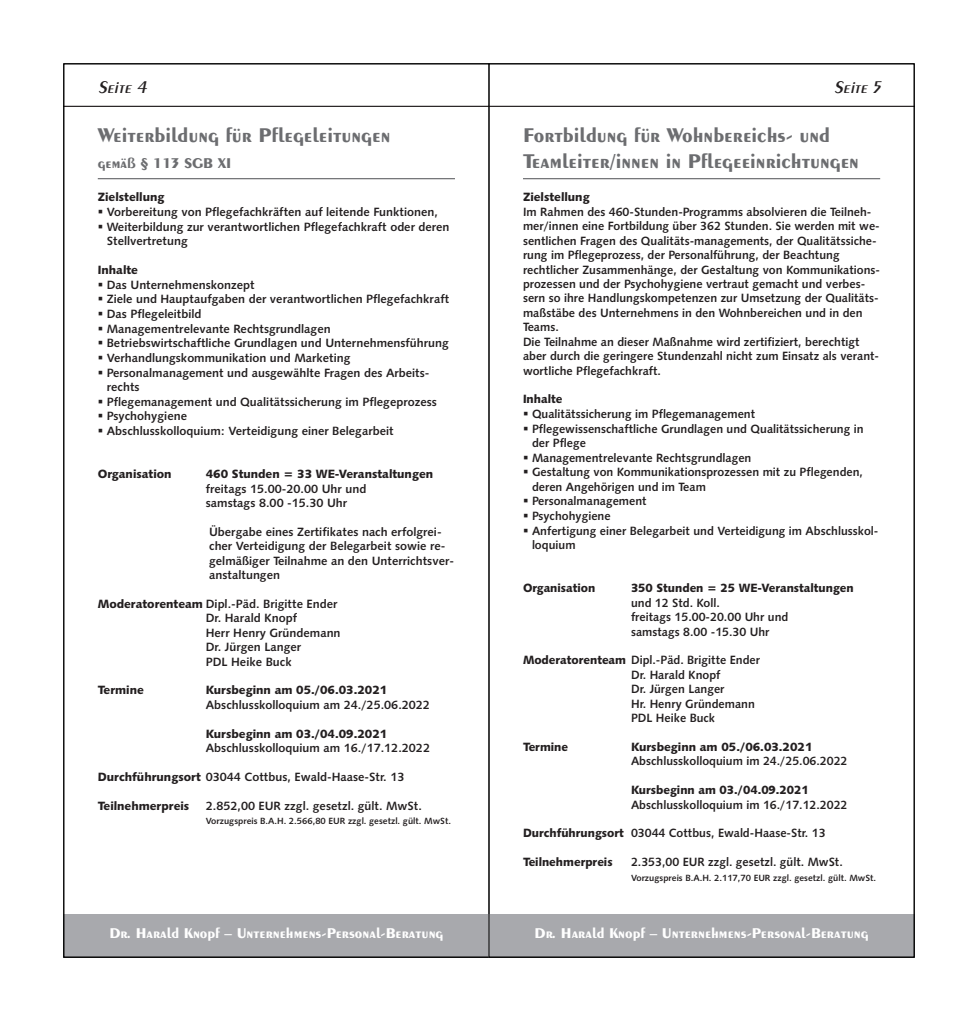
<style>
.page{position:relative;width:978px;height:1021px;background:#fff}
.page>*{position:absolute;margin:0;border:0;box-sizing:border-box;transform-origin:0 0}
.t1{font:700 21px/25.2px "Exotic 350 BT";color:#6c6d70}
.t2{font:italic 600 18px "Exotic 350 BT";color:#231f20}
.t3{font:700 15px "Exotic 350 BT";color:#fff}
.t4{font:700 15px "Exotic 350 BT";color:#6c6d70}
.t5{font:12px/14.4px "Humanist 531 BT Bold A";color:#231f20}
.t6{font:12px "Humanist 531 BT Black A";color:#231f20}
.t7{font:9px "Humanist 531 BT Bold A";color:#231f20}
.s1{font-family:"Humanist 531 BT Black A"}
</style>
<div class="page">
<div style="left:64px;top:914px;width:425px;height:43px;background:#a8a9ad"></div>
<hr style="left:64px;top:106px;width:425px;height:1px;background:#231f20">
<hr style="left:98px;top:178px;width:357px;height:1px;background:#6c6d70">
<div style="left:489px;top:914px;width:425px;height:43px;background:#a8a9ad"></div>
<hr style="left:489px;top:106px;width:425px;height:1px;background:#231f20">
<hr style="left:523px;top:178px;width:357px;height:1px;background:#6c6d70">
<h2 class="t2" style="left:98px;top:81px;width:53px">Seite 4</h2>
<h1 class="t1" style="left:98px;top:124px;width:294px">Weiterbildung für Pflegeleitungen</h1>
<p class="t4" style="left:98px;top:157px;width:135px">gemäß § 113 SGB XI</p>
<p class="t6" style="left:98px;top:192px;width:68px">Zielstellung</p>
<p class="t5" style="left:98px;top:206px;width:342px">▪ Vorbereitung von Pflegefachkräften auf leitende Funktionen,</p>
<p class="t5" style="left:107px;top:220px;width:344px;text-indent:-9px">▪ Weiterbildung zur verantwortlichen Pflegefachkraft oder deren<br>Stellvertretung</p>
<p class="t6" style="left:98px;top:265px;width:42px">Inhalte</p>
<p class="t5" style="left:98px;top:278px;width:158px">▪ Das Unternehmenskonzept</p>
<p class="t5" style="left:98px;top:293px;width:353px">▪ Ziele und Hauptaufgaben der verantwortlichen Pflegefachkraft</p>
<p class="t5" style="left:98px;top:308px;width:105px">▪ Das Pflegeleitbild</p>
<p class="t5" style="left:98px;top:322px;width:234px">▪ Managementrelevante Rechtsgrundlagen</p>
<p class="t5" style="left:98px;top:337px;width:353px">▪ Betriebswirtschaftliche Grundlagen und Unternehmensführung</p>
<p class="t5" style="left:98px;top:352px;width:254px">▪ Verhandlungskommunikation und Marketing</p>
<p class="t5" style="left:107px;top:366px;width:324px;text-indent:-9px">▪ Personalmanagement und ausgewählte Fragen des Arbeits&shy;rechts</p>
<p class="t5" style="left:98px;top:395px;width:341px">▪ Pflegemanagement und Qualitätssicherung im Pflegeprozess</p>
<p class="t5" style="left:98px;top:410px;width:91px">▪ Psychohygiene</p>
<p class="t5" style="left:98px;top:425px;width:297px">▪ Abschlusskolloquium: Verteidigung einer Belegarbeit</p>
<p class="t6" style="left:98px;top:469px;width:75px">Organisation</p>
<p class="t6" style="left:206px;top:469px;width:229px">460 Stunden = 33 WE-Veranstaltungen</p>
<p class="t5" style="left:206px;top:482px;width:162px">freitags 15.00-20.00 Uhr und samstags 8.00 -15.30 Uhr</p>
<p class="t5" style="left:209px;top:525px;width:246px">Übergabe eines Zertifikates nach erfolgrei&shy;cher Verteidigung der Belegarbeit sowie re&shy;gelmäßiger Teilnahme an den Unterrichtsver&shy;anstaltungen</p>
<p class="t5" style="left:206px;top:597px;width:136px;text-indent:-108px"><span class="s1">Moderatorenteam</span> Dipl.-Päd. Brigitte Ender<br>Dr. Harald Knopf<br>Herr Henry Gründemann<br>Dr. Jürgen Langer<br>PDL Heike Buck</p>
<p class="t6" style="left:98px;top:685px;width:48px">Termine</p>
<p class="t6" style="left:206px;top:685px;width:183px">Kursbeginn am 05./06.03.2021</p>
<p class="t5" style="left:206px;top:698px;width:226px">Abschlusskolloquium am 24./25.06.2022</p>
<p class="t6" style="left:206px;top:728px;width:183px">Kursbeginn am 03./04.09.2021</p>
<p class="t5" style="left:206px;top:742px;width:226px">Abschlusskolloquium am 16./17.12.2022</p>
<p class="t5" style="left:98px;top:770px;width:308px"><span class="s1">Durchführungsort</span> 03044 Cottbus, Ewald-Haase-Str. 13</p>
<p class="t6" style="left:98px;top:801px;width:93px">Teilnehmerpreis</p>
<p class="t5" style="left:206px;top:799px;width:218px">2.852,00 EUR zzgl. gesetzl. gült. MwSt.</p>
<p class="t7" style="left:206px;top:817px;width:247px">Vorzugspreis B.A.H. 2.566,80 EUR zzgl. gesetzl. gült. MwSt.</p>
<p class="t3" style="left:109px;top:927px;width:335px">Dr. Harald Knopf – Unternehmens-Personal-Beratung</p>
<h2 class="t2" style="left:834px;top:81px;width:51px">Seite 5</h2>
<h1 class="t1" style="left:523px;top:124px;width:337px">Fortbildung für Wohnbereichs- und<br>Teamleiter/innen in Pflegeeinrichtungen</h1>
<p class="t6" style="left:523px;top:193px;width:68px">Zielstellung</p>
<p class="t5" style="left:523px;top:206px;width:359px">Im Rahmen des 460-Stunden-Programms absolvieren die Teilneh&shy;mer/innen eine Fortbildung über 362 Stunden. Sie werden mit we&shy;sentlichen Fragen des Qualitäts-managements, der Qualitätssiche&shy;rung im Pflegeprozess, der Personalführung, der Beachtung rechtlicher Zusammenhänge, der Gestaltung von Kommunikations&shy;prozessen und der Psychohygiene vertraut gemacht und verbes&shy;sern so ihre Handlungskompetenzen zur Umsetzung der Qualitäts&shy;maßstäbe des Unternehmens in den Wohnbereichen und in den Teams.<br>Die Teilnahme an dieser Maßnahme wird zertifiziert, berechtigt aber durch die geringere Stundenzahl nicht zum Einsatz als verant&shy;wortliche Pflegefachkraft.</p>
<p class="t6" style="left:523px;top:394px;width:41px">Inhalte</p>
<p class="t5" style="left:523px;top:408px;width:234px">▪ Qualitätssicherung im Pflegemanagement</p>
<p class="t5" style="left:532px;top:422px;width:333px;text-indent:-9px">▪ Pflegewissenschaftliche Grundlagen und Qualitätssicherung in der Pflege</p>
<p class="t5" style="left:523px;top:451px;width:230px">▪ Managementrelevante Rechtsgrundlagen</p>
<p class="t5" style="left:532px;top:466px;width:333px;text-indent:-9px">▪ Gestaltung von Kommunikationsprozessen mit zu Pflegenden, deren Angehörigen und im Team</p>
<p class="t5" style="left:523px;top:495px;width:125px">▪ Personalmanagement</p>
<p class="t5" style="left:523px;top:510px;width:89px">▪ Psychohygiene</p>
<p class="t5" style="left:532px;top:524px;width:348px;text-indent:-9px">▪ Anfertigung einer Belegarbeit und Verteidigung im Abschlusskol&shy;loquium</p>
<p class="t6" style="left:523px;top:583px;width:74px">Organisation</p>
<p class="t6" style="left:631px;top:583px;width:224px">350 Stunden = 25 WE-Veranstaltungen</p>
<p class="t5" style="left:631px;top:596px;width:159px">und 12 Std. Koll.<br>freitags 15.00-20.00 Uhr und samstags 8.00 -15.30 Uhr</p>
<p class="t5" style="left:631px;top:654px;width:131px;text-indent:-108px"><span class="s1">Moderatorenteam</span> Dipl.-Päd. Brigitte Ender<br>Dr. Harald Knopf<br>Dr. Jürgen Langer<br>Hr. Henry Gründemann<br>PDL Heike Buck</p>
<p class="t6" style="left:523px;top:742px;width:47px">Termine</p>
<p class="t6" style="left:631px;top:742px;width:183px">Kursbeginn am 05./06.03.2021</p>
<p class="t5" style="left:631px;top:755px;width:218px">Abschlusskolloquium im 24./25.06.2022</p>
<p class="t6" style="left:631px;top:785px;width:179px">Kursbeginn am 03./04.09.2021</p>
<p class="t5" style="left:631px;top:798px;width:218px">Abschlusskolloquium im 16./17.12.2022</p>
<p class="t5" style="left:523px;top:827px;width:304px"><span class="s1">Durchführungsort</span> 03044 Cottbus, Ewald-Haase-Str. 13</p>
<p class="t6" style="left:523px;top:857px;width:91px">Teilnehmerpreis</p>
<p class="t5" style="left:631px;top:856px;width:213px">2.353,00 EUR zzgl. gesetzl. gült. MwSt.</p>
<p class="t7" style="left:631px;top:874px;width:247px">Vorzugspreis B.A.H. 2.117,70 EUR zzgl. gesetzl. gült. MwSt.</p>
<p class="t3" style="left:535px;top:927px;width:335px">Dr. Harald Knopf – Unternehmens-Personal-Beratung</p>
</div>
